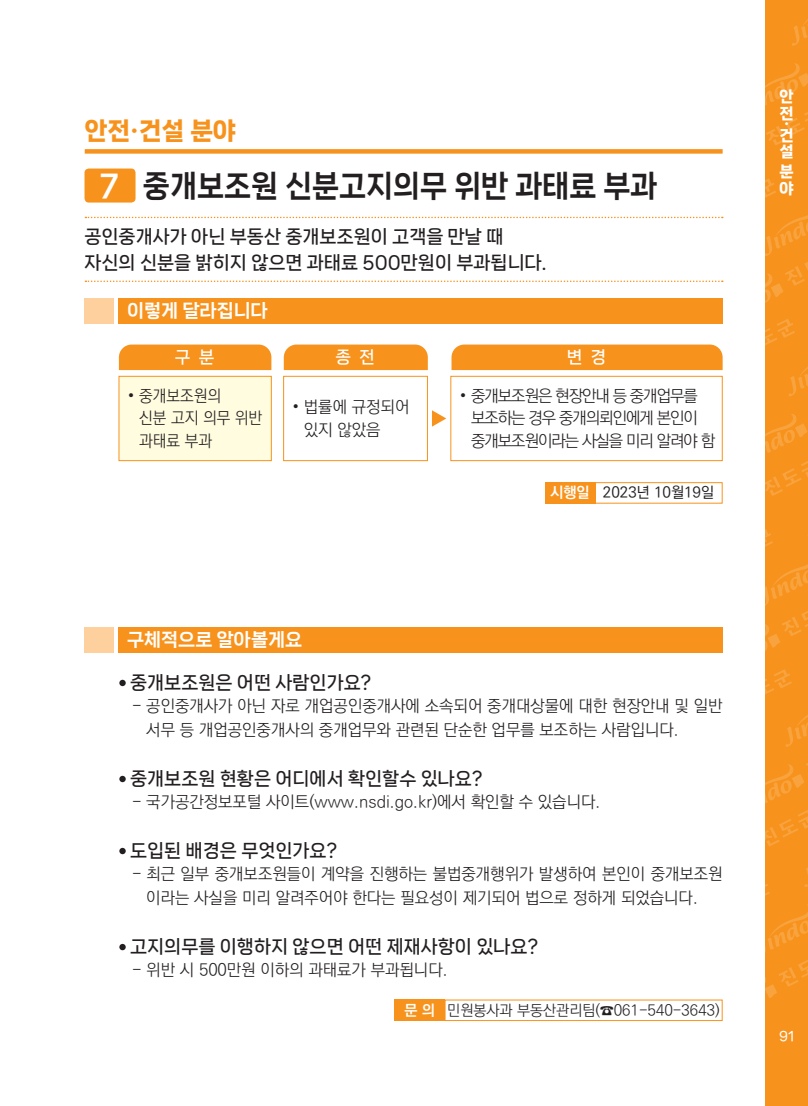
<style>
.page{position:relative;width:808px;height:1106px;background:#fff}
.page>*{position:absolute;margin:0;border:0;box-sizing:border-box;transform-origin:0 0}
.t1{font:30px "Nanum Square Neo d Eb";color:#231f20;scale:.95 1}
.t2{font:30px "Nanum Square Neo d Eb";color:#fff}
.t3{font:24px "Nanum Square Neo e Hv";color:#f7931d}
.t4{font:18px "Nanum Square Neo c Bd";color:#231f20}
.t5{font:18px "Nanum Square Neo d Eb";color:#fff}
.t6{font:16.5px/22.5px "Ko Pub World Dotum PL";color:#231f20}
.t7{font:16.5px/22.5px "Ko Pub World Dotum PL";letter-spacing:-.06em;color:#231f20}
.t8{font:16.5px "Nanum Square Neo c Bd";color:#fff}
.t9{font:15px "Ko Pub World Dotum PL";color:#231f20}
.t10{font:15px "Ko Pub World Dotum PM";color:#231f20}
.t11{font:15px/16.5px "Nanum Square Neo e Hv";color:#fff}
.t12{font:15px "Ko Pub World Dotum PB";color:#fff}
.t13{font:12.75px "Nanum Square Neo c Bd";color:#fff}
</style>
<div class="page">
<div style="left:85px;top:149px;width:638px;height:5px;background:#f7931d"></div>
<div style="left:765px;top:0;width:43px;height:1106px;background:#f7931d"></div>
<svg style="left:792px;top:19px;width:16px;height:27px"></svg>
<svg style="left:765px;top:63px;width:43px;height:82px"></svg>
<svg style="left:765px;top:179px;width:11px;height:19px"></svg>
<svg style="left:765px;top:215px;width:43px;height:88px"></svg>
<svg style="left:765px;top:319px;width:43px;height:77px"></svg>
<svg style="left:765px;top:414px;width:43px;height:82px"></svg>
<svg style="left:765px;top:529px;width:43px;height:122px"></svg>
<svg style="left:765px;top:669px;width:43px;height:78px"></svg>
<svg style="left:765px;top:763px;width:43px;height:83px"></svg>
<svg style="left:765px;top:884px;width:5px;height:12px"></svg>
<svg style="left:804px;top:867px;width:4px;height:20px"></svg>
<svg style="left:765px;top:905px;width:43px;height:93px"></svg>
<div style="left:85px;top:168px;width:51px;height:34px;background:#f7931d;border-radius:4px"></div>
<svg style="left:85px;top:217px;width:638px;height:1px"></svg>
<svg style="left:85px;top:280px;width:638px;height:2px"></svg>
<div style="left:119px;top:298px;width:603px;height:25px;background:#f7931d"></div>
<div style="left:85px;top:298px;width:29px;height:25px;background:#fdd09e"></div>
<div style="left:119px;top:627px;width:604px;height:25px;background:#f7931d"></div>
<div style="left:85px;top:627px;width:29px;height:25px;background:#fdd09e"></div>
<div style="left:395px;top:999px;width:50px;height:21px;background:#f7931d"></div>
<div style="left:545px;top:482px;width:50px;height:21px;background:#f7931d"></div>
<div style="left:595px;top:482px;width:127px;height:21px;border:1px solid #f7931d"></div>
<div style="left:119px;top:679px;width:7px;height:7px;background:#231f20;border-radius:50%"></div>
<div style="left:119px;top:775px;width:7px;height:7px;background:#231f20;border-radius:50%"></div>
<svg style="left:119px;top:847px;width:7px;height:7px"></svg>
<svg style="left:119px;top:943px;width:7px;height:7px"></svg>
<div style="left:119px;top:344px;width:152px;height:26px;background:#f7931d"></div>
<div style="left:284px;top:344px;width:144px;height:26px;background:#f7931d"></div>
<div style="left:451px;top:344px;width:272px;height:26px;background:#f7931d"></div>
<div style="left:119px;top:376px;width:152px;height:84px;background:#fffce0"></div>
<div style="left:119px;top:376px;width:153px;height:85px;border:1px solid #f7931d"></div>
<div style="left:283px;top:376px;width:145px;height:85px;border:1px solid #f7931d"></div>
<div style="left:450px;top:376px;width:273px;height:85px;border:1px solid #f7931d"></div>
<svg style="left:432px;top:410px;width:14px;height:16px"></svg>
<h2 class="t3" style="left:85px;top:118px;width:153px">안전·건설 분야</h2>
<p class="t2" style="left:100px;top:169px;width:20px">7</p>
<p class="t1" style="left:143px;top:169px;width:543px">중개보조원 신분고지의무 위반 과태료 부과</p>
<p class="t4" style="left:85px;top:227px;width:420px">공인중개사가 아닌 부동산 중개보조원이 고객을 만날 때</p>
<p class="t4" style="left:85px;top:252px;width:463px">자신의 신분을 밝히지 않으면 과태료 500만원이 부과됩니다.</p>
<p class="t5" style="left:127px;top:301px;width:142px">이렇게 달라집니다</p>
<p class="t8" style="left:175px;top:348px;width:41px">구 분</p>
<p class="t8" style="left:335px;top:348px;width:41px">종 전</p>
<p class="t8" style="left:567px;top:348px;width:41px">변 경</p>
<p class="t6" style="left:139px;top:385px;width:124px;text-indent:-11px">• 중개보조원의<br>신분 고지 의무 위반 과태료 부과</p>
<p class="t6" style="left:304px;top:396px;width:107px;text-indent:-11px">• 법률에 규정되어 있지 않았음</p>
<p class="t7" style="left:471px;top:385px;width:245px;text-indent:-11px">• 중개보조원은 현장안내 등 중개업무를 보조하는 경우 중개의뢰인에게 본인이 중개보조원이라는 사실을 미리 알려야 함</p>
<p class="t5" style="left:127px;top:630px;width:177px">구체적으로 알아볼게요</p>
<p class="t12" style="left:550px;top:482px;width:41px">시행일</p>
<p class="t10" style="left:603px;top:482px;width:113px">2023년 10월19일</p>
<p class="t4" style="left:130px;top:673px;width:242px">중개보조원은 어떤 사람인가요?</p>
<p class="t6" style="left:146px;top:694px;width:578px;line-height:24px;text-indent:-14px">- 공인중개사가 아닌 자로 개업공인중개사에 소속되어 중개대상물에 대한 현장안내 및 일반 서무 등 개업공인중개사의 중개업무와 관련된 단순한 업무를 보조하는 사람입니다.</p>
<p class="t4" style="left:130px;top:769px;width:354px">중개보조원 현황은 어디에서 확인할수 있나요?</p>
<p class="t6" style="left:132px;top:791px;width:470px">- 국가공간정보포털 사이트(www.nsdi.go.kr)에서 확인할 수 있습니다.</p>
<p class="t4" style="left:130px;top:841px;width:208px">도입된 배경은 무엇인가요?</p>
<p class="t6" style="left:146px;top:862px;width:578px;line-height:24px;text-indent:-14px">- 최근 일부 중개보조원들이 계약을 진행하는 불법중개행위가 발생하여 본인이 중개보조원 이라는 사실을 미리 알려주어야 한다는 필요성이 제기되어 법으로 정하게 되었습니다.</p>
<p class="t4" style="left:130px;top:937px;width:409px">고지의무를 이행하지 않으면 어떤 제재사항이 있나요?</p>
<p class="t6" style="left:132px;top:959px;width:317px">- 위반 시 500만원 이하의 과태료가 부과됩니다.</p>
<p class="t12" style="left:404px;top:999px;width:32px">문 의</p>
<p class="t9" style="left:447px;top:999px;width:274px">민원봉사과 부동산관리팀(☎061-540-3643)</p>
<p class="t11" style="left:780px;top:89px;width:15px">안 전</p>
<p class="t11" style="left:794px;top:121px;width:7px;rotate:90deg">·</p>
<p class="t11" style="left:780px;top:127px;width:15px">건 설</p>
<p class="t11" style="left:780px;top:164px;width:15px">분 야</p>
<p class="t13" style="left:779px;top:1029px;width:17px">91</p>
</div>
